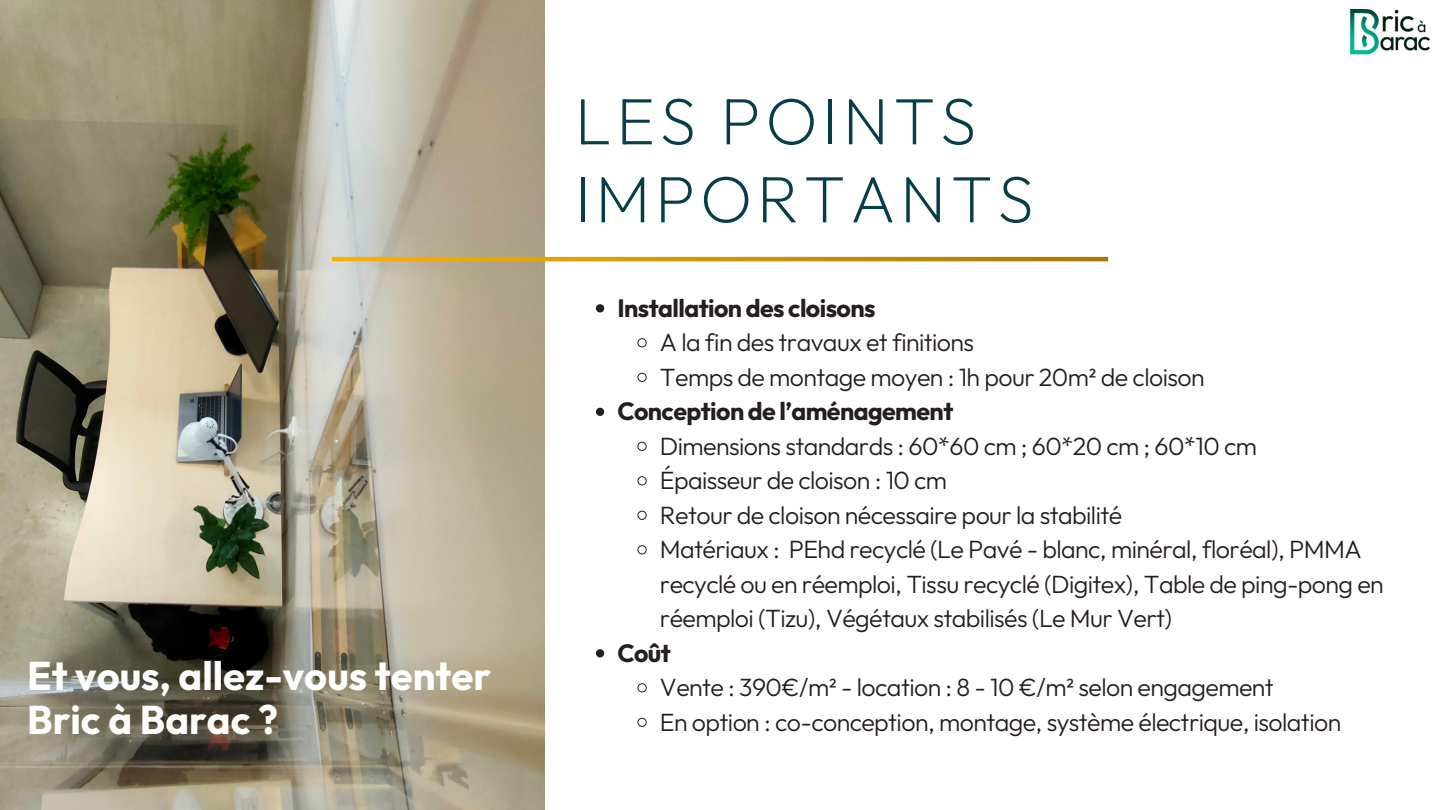
<style>
.page{position:relative;width:1440px;height:810px;background:#fff}
.page>*{position:absolute;margin:0;border:0;box-sizing:border-box;transform-origin:0 0}
.t1{font:200 66px "Outfit";letter-spacing:.07em;color:#053d49}
.t2{font:700 40px/44.2px "Outfit";color:#fff}
.t3{font:300 25px/34.5px "Outfit";letter-spacing:-.025em;color:#251e20}
.t4{font:700 25px "Outfit";letter-spacing:-.025em;color:#251e20}
</style>
<div class="page">
<img style="left:0;top:0;width:544px;height:810px">
<svg style="left:332px;top:257px;width:776px;height:4px;background:#d19407"></svg>
<svg style="left:596px;top:304px;width:8px;height:8px"></svg>
<svg style="left:637px;top:338px;width:10px;height:10px"></svg>
<svg style="left:637px;top:372px;width:10px;height:10px"></svg>
<svg style="left:596px;top:408px;width:8px;height:8px"></svg>
<svg style="left:637px;top:441px;width:10px;height:10px"></svg>
<svg style="left:637px;top:476px;width:10px;height:10px"></svg>
<svg style="left:637px;top:510px;width:10px;height:10px"></svg>
<svg style="left:637px;top:545px;width:10px;height:10px"></svg>
<svg style="left:596px;top:649px;width:8px;height:8px"></svg>
<svg style="left:637px;top:683px;width:10px;height:10px"></svg>
<svg style="left:637px;top:717px;width:10px;height:10px"></svg>
<img style="left:1350px;top:9px;width:80px;height:46px">
<p class="t2" style="left:27px;top:653px;width:466px">Et vous, allez-vous tenter<br>Bric à Barac ?</p>
<p class="t1" style="left:575px;top:78px;width:403px">LES POINTS</p>
<p class="t1" style="left:575px;top:156px;width:461px">IMPORTANTS</p>
<p class="t4" style="left:617px;top:292px;width:260px">Installation des cloisons</p>
<p class="t3" style="left:660px;top:325px;width:316px">A la fin des travaux et finitions</p>
<p class="t3" style="left:660px;top:359px;width:546px">Temps de montage moyen : 1h pour 20m² de cloison</p>
<p class="t4" style="left:617px;top:395px;width:337px">Conception de l’aménagement</p>
<p class="t3" style="left:660px;top:428px;width:599px">Dimensions standards : 60*60 cm ; 60*20 cm ; 60*10 cm</p>
<p class="t3" style="left:660px;top:463px;width:289px">Épaisseur de cloison : 10 cm</p>
<p class="t3" style="left:660px;top:497px;width:464px">Retour de cloison nécessaire pour la stabilité</p>
<p class="t3" style="left:660px;top:532px;width:725px">Matériaux : PEhd recyclé (Le Pavé - blanc, minéral, floréal), PMMA recyclé ou en réemploi, Tissu recyclé (Digitex), Table de ping-pong en réemploi (Tizu), Végétaux stabilisés (Le Mur Vert)</p>
<p class="t4" style="left:617px;top:637px;width:55px">Coût</p>
<p class="t3" style="left:660px;top:670px;width:615px">Vente : 390€/m² - location : 8 - 10 €/m² selon engagement</p>
<p class="t3" style="left:660px;top:704px;width:683px">En option : co-conception, montage, système électrique, isolation</p>
</div>
